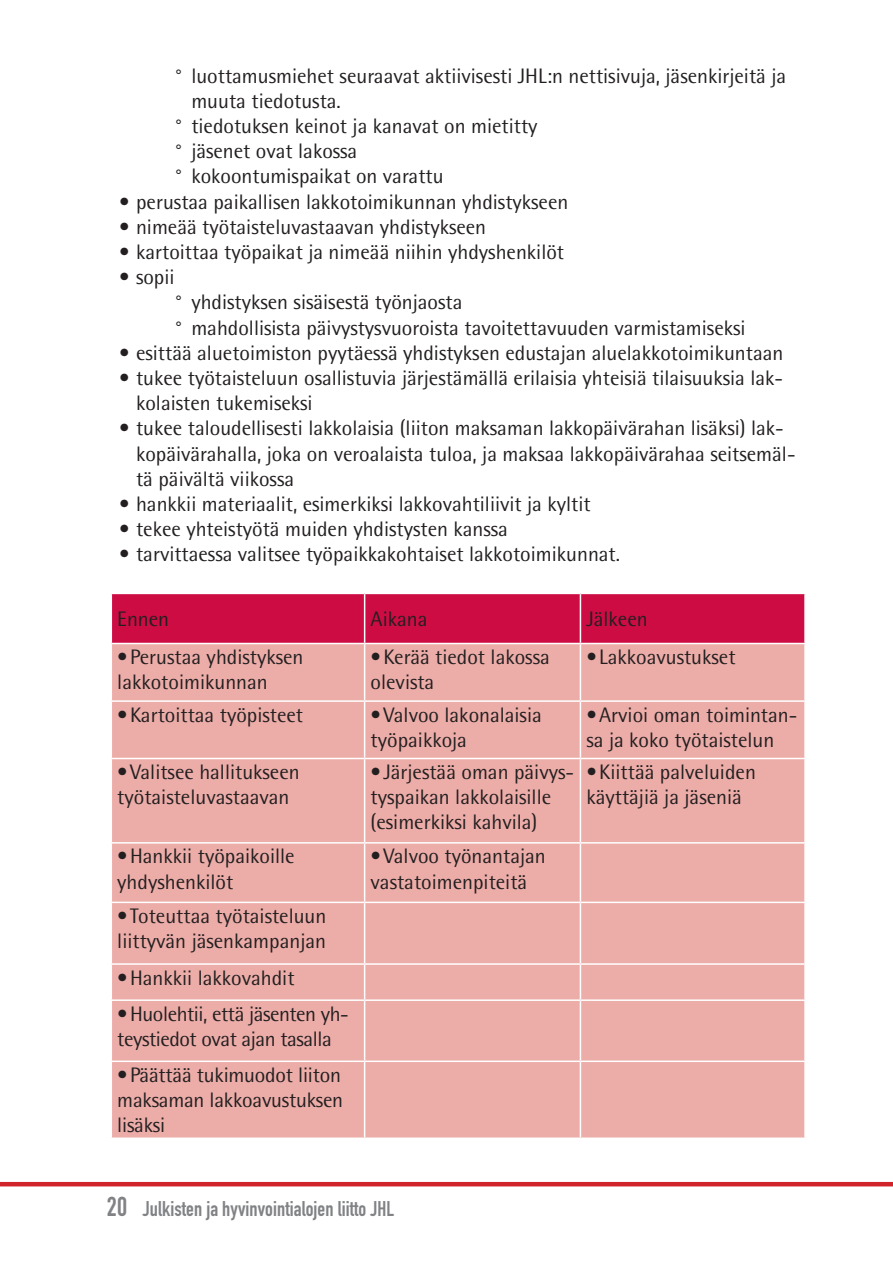
<style>
.page{position:relative;width:893px;height:1263px;background:#fff}
.page>*{position:absolute;margin:0;border:0;box-sizing:border-box;transform-origin:0 0}
.Leipis_eka_kpl{font:21px/25.2px "Rotis Semi Sans Std";color:#231f20}
.Leipis_eka_kpl-2{font:21px/25.2px "Rotis Semi Sans Std";letter-spacing:-.02em;color:#231f20}
.t1{font:21px "DIN Engschrift Std";letter-spacing:.005em;color:#808285}
.s1{font-size:27px}
</style>
<div class="page">
<hr style="left:0;top:1182px;width:893px;height:4px;background:#d1232a">
<div style="left:112px;top:594px;width:692px;height:49px;background:#cd0c44"></div>
<div style="left:112px;top:644px;width:692px;height:493px;background:#ecaca8"></div>
<hr style="left:364px;top:644px;width:1px;height:56px;background:#fff">
<hr style="left:580px;top:644px;width:1px;height:56px;background:#fff">
<hr style="left:111px;top:700px;width:254px;height:2px;background:#fff">
<hr style="left:365px;top:700px;width:215px;height:2px;background:#fff">
<hr style="left:364px;top:702px;width:1px;height:56px;background:#fff">
<hr style="left:580px;top:700px;width:226px;height:2px;background:#fff">
<hr style="left:580px;top:702px;width:1px;height:56px;background:#fff">
<hr style="left:111px;top:758px;width:254px;height:1px;background:#fff">
<hr style="left:365px;top:758px;width:215px;height:1px;background:#fff">
<hr style="left:364px;top:759px;width:1px;height:83px;background:#fff">
<hr style="left:580px;top:758px;width:226px;height:1px;background:#fff">
<hr style="left:580px;top:759px;width:1px;height:83px;background:#fff">
<hr style="left:111px;top:842px;width:254px;height:1px;background:#fff">
<hr style="left:365px;top:842px;width:215px;height:1px;background:#fff">
<hr style="left:364px;top:843px;width:1px;height:59px;background:#fff">
<hr style="left:580px;top:842px;width:226px;height:1px;background:#fff">
<hr style="left:580px;top:843px;width:1px;height:59px;background:#fff">
<hr style="left:111px;top:902px;width:254px;height:1px;background:#fff">
<hr style="left:365px;top:902px;width:215px;height:1px;background:#fff">
<hr style="left:364px;top:903px;width:1px;height:60px;background:#fff">
<hr style="left:580px;top:902px;width:226px;height:1px;background:#fff">
<hr style="left:580px;top:903px;width:1px;height:60px;background:#fff">
<hr style="left:111px;top:963px;width:254px;height:2px;background:#fff">
<hr style="left:365px;top:963px;width:215px;height:2px;background:#fff">
<hr style="left:364px;top:965px;width:1px;height:34px;background:#fff">
<hr style="left:580px;top:963px;width:226px;height:2px;background:#fff">
<hr style="left:580px;top:965px;width:1px;height:34px;background:#fff">
<hr style="left:111px;top:999px;width:254px;height:2px;background:#fff">
<hr style="left:365px;top:999px;width:215px;height:2px;background:#fff">
<hr style="left:364px;top:1001px;width:1px;height:59px;background:#fff">
<hr style="left:580px;top:999px;width:226px;height:2px;background:#fff">
<hr style="left:580px;top:1001px;width:1px;height:59px;background:#fff">
<hr style="left:111px;top:1060px;width:254px;height:2px;background:#fff">
<hr style="left:365px;top:1060px;width:215px;height:2px;background:#fff">
<hr style="left:364px;top:1062px;width:1px;height:75px;background:#fff">
<hr style="left:580px;top:1060px;width:226px;height:2px;background:#fff">
<hr style="left:580px;top:1062px;width:1px;height:75px;background:#fff">
<hr style="left:364px;top:594px;width:1px;height:49px;background:#fff">
<hr style="left:580px;top:594px;width:1px;height:49px;background:#fff">
<p class="Leipis_eka_kpl" style="left:191px;top:63px;width:596px;text-indent:-17px">° luottamusmiehet seuraavat aktiivisesti JHL:n nettisivuja, jäsenkirjeitä ja muuta tiedotusta.</p>
<p class="Leipis_eka_kpl" style="left:174px;top:113px;width:365px">° tiedotuksen keinot ja kanavat on mietitty</p>
<p class="Leipis_eka_kpl" style="left:174px;top:139px;width:185px">° jäsenet ovat lakossa</p>
<p class="Leipis_eka_kpl" style="left:174px;top:164px;width:271px">° kokoontumispaikat on varattu</p>
<p class="Leipis_eka_kpl" style="left:119px;top:189px;width:451px">• perustaa paikallisen lakkotoimikunnan yhdistykseen</p>
<p class="Leipis_eka_kpl" style="left:119px;top:214px;width:369px">• nimeää työtaisteluvastaavan yhdistykseen</p>
<p class="Leipis_eka_kpl" style="left:119px;top:239px;width:447px">• kartoittaa työpaikat ja nimeää niihin yhdyshenkilöt</p>
<p class="Leipis_eka_kpl" style="left:119px;top:265px;width:57px">• sopii</p>
<p class="Leipis_eka_kpl" style="left:174px;top:290px;width:290px">° yhdistyksen sisäisestä työnjaosta</p>
<p class="Leipis_eka_kpl" style="left:174px;top:315px;width:573px">° mahdollisista päivystysvuoroista tavoitettavuuden varmistamiseksi</p>
<p class="Leipis_eka_kpl" style="left:119px;top:340px;width:666px">• esittää aluetoimiston pyytäessä yhdistyksen edustajan aluelakkotoimikuntaan</p>
<p class="Leipis_eka_kpl" style="left:136px;top:365px;width:649px;text-indent:-17px">• tukee työtaisteluun osallistuvia järjestämällä erilaisia yhteisiä tilaisuuksia lak&shy;kolaisten tukemiseksi</p>
<p class="Leipis_eka_kpl" style="left:136px;top:416px;width:661px;text-indent:-17px">• tukee taloudellisesti lakkolaisia (liiton maksaman lakkopäivärahan lisäksi) lak&shy;kopäivärahalla, joka on veroalaista tuloa, ja maksaa lakkopäivärahaa seitsemäl&shy;tä päivältä viikossa</p>
<p class="Leipis_eka_kpl" style="left:119px;top:491px;width:473px">• hankkii materiaalit, esimerkiksi lakkovahtiliivit ja kyltit</p>
<p class="Leipis_eka_kpl" style="left:119px;top:517px;width:390px">• tekee yhteistyötä muiden yhdistysten kanssa</p>
<p class="Leipis_eka_kpl" style="left:119px;top:542px;width:503px">• tarvittaessa valitsee työpaikkakohtaiset lakkotoimikunnat.</p>
<p class="Leipis_eka_kpl" style="left:117px;top:606px;width:53px">Ennen</p>
<p class="Leipis_eka_kpl" style="left:371px;top:606px;width:58px">Aikana</p>
<p class="Leipis_eka_kpl" style="left:586px;top:606px;width:63px">Jälkeen</p>
<p class="Leipis_eka_kpl" style="left:117px;top:644px;width:188px">•Perustaa yhdistyksen lakkotoimikunnan</p>
<p class="Leipis_eka_kpl" style="left:371px;top:644px;width:181px">•Kerää tiedot lakossa olevista</p>
<p class="Leipis_eka_kpl" style="left:586px;top:644px;width:151px">•Lakkoavustukset</p>
<p class="Leipis_eka_kpl" style="left:117px;top:702px;width:187px">•Kartoittaa työpisteet</p>
<p class="Leipis_eka_kpl" style="left:371px;top:702px;width:173px">•Valvoo lakonalaisia työpaikkoja</p>
<p class="Leipis_eka_kpl" style="left:586px;top:702px;width:212px">•Arvioi oman toimintan&shy;sa ja koko työtaistelun</p>
<p class="Leipis_eka_kpl" style="left:117px;top:759px;width:184px">•Valitsee hallitukseen työtaisteluvastaavan</p>
<p class="Leipis_eka_kpl" style="left:371px;top:759px;width:205px">•Järjestää oman päivys&shy;tyspaikan lakkolaisille (esimerkiksi kahvila)</p>
<p class="Leipis_eka_kpl" style="left:586px;top:759px;width:171px">•Kiittää palveluiden käyttäjiä ja jäseniä</p>
<p class="Leipis_eka_kpl" style="left:117px;top:844px;width:179px">•Hankkii työpaikoille yhdyshenkilöt</p>
<p class="Leipis_eka_kpl" style="left:371px;top:844px;width:177px">•Valvoo työnantajan vastatoimenpiteitä</p>
<p class="Leipis_eka_kpl" style="left:117px;top:903px;width:211px">•Toteuttaa työtaisteluun liittyvän jäsenkampanjan</p>
<p class="Leipis_eka_kpl" style="left:117px;top:965px;width:179px">•Hankkii lakkovahdit</p>
<p class="Leipis_eka_kpl-2" style="left:117px;top:1001px;width:233px">•Huolehtii, että jäsenten yh&shy;teystiedot ovat ajan tasalla</p>
<p class="Leipis_eka_kpl" style="left:117px;top:1062px;width:227px;text-align:justify">•Päättää tukimuodot liiton maksaman lakkoavustuksen lisäksi</p>
<p class="t1" style="left:107px;top:1196px;width:289px"><span class="s1">20</span> Julkisten ja hyvinvointialojen liitto JHL</p>
</div>
